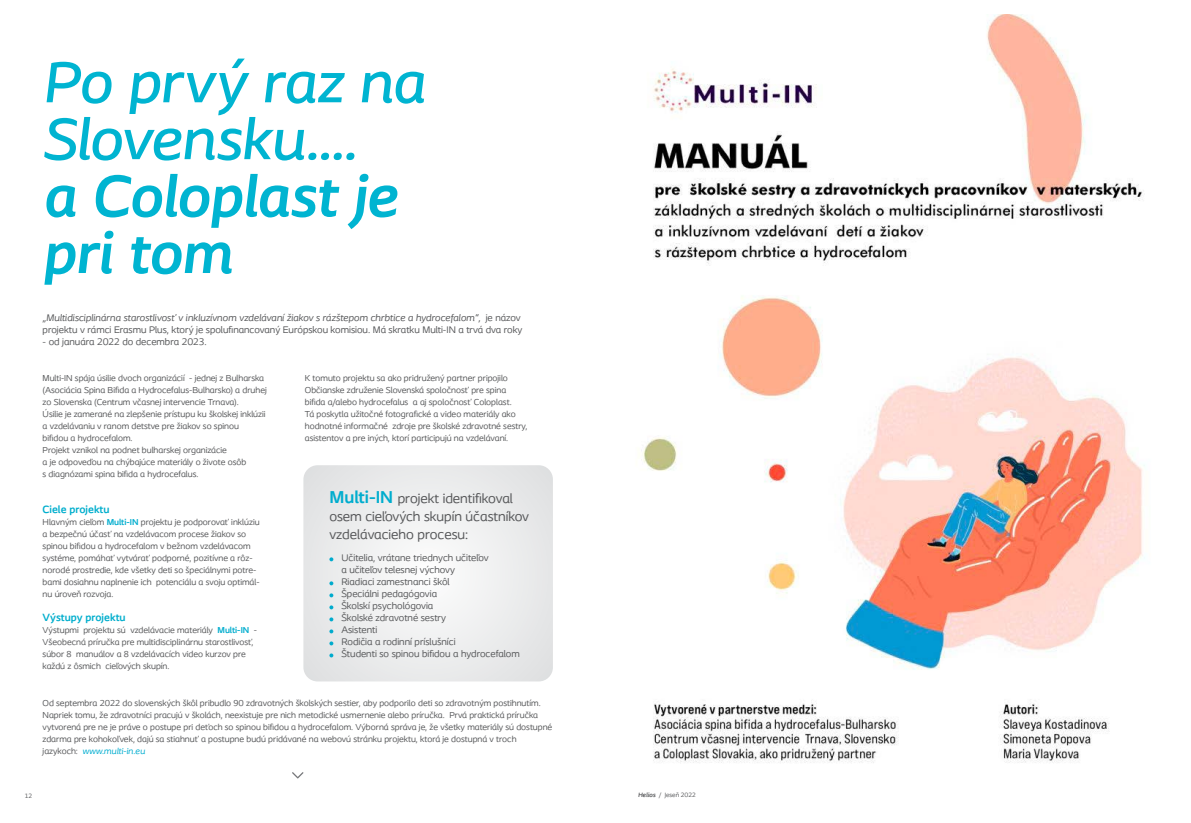
<style>
.page{position:relative;width:1191px;height:823px;background:#fff}
.page>*{position:absolute;margin:0;border:0;box-sizing:border-box;transform-origin:0 0}
.t1{font:italic 500 60.6px/56.8px "Coloplast";letter-spacing:-.01em;color:#00b4d1}
.t2{font:italic 700 60.6px/56.8px "Coloplast";letter-spacing:-.015em;color:#00b4d1}
.t3{font:14px/18px "Coloplast";color:#58595b}
.t4{font:700 11px "Coloplast";color:#00aecd}
.t5{font:10px/12px "Coloplast";color:#58595b}
.t6{font:9px/12px "Coloplast";color:#58595b}
.t7{font:6.5px "Coloplast";color:#58595b}
.s1{font-style:italic}
.s2{font-weight:700;color:#00adce}
.s3{font-weight:700;font-size:18px;color:#00adce}
.s4{font-style:italic;color:#00add0}
.s5{font-weight:700;font-style:italic}
</style>
<div class="page">
<svg style="left:303px;top:465px;width:250px;height:216px"></svg>
<svg style="left:329px;top:557px;width:4px;height:4px"></svg>
<svg style="left:329px;top:581px;width:4px;height:4px"></svg>
<svg style="left:329px;top:593px;width:4px;height:4px"></svg>
<svg style="left:329px;top:605px;width:4px;height:4px"></svg>
<svg style="left:329px;top:617px;width:4px;height:4px"></svg>
<svg style="left:329px;top:629px;width:4px;height:4px"></svg>
<svg style="left:329px;top:641px;width:4px;height:4px"></svg>
<svg style="left:329px;top:653px;width:4px;height:4px"></svg>
<img style="left:642px;top:14px;width:503px;height:749px">
<svg style="left:292px;top:772px;width:11px;height:6px"></svg>
<h1 class="t1" style="left:43px;top:53px;width:384px">Po prvý raz na<br>Slovensku....</h1>
<h1 class="t2" style="left:43px;top:167px;width:357px">a Coloplast je pri tom</h1>
<p class="t5" style="left:43px;top:311px;width:481px"><span class="s1">„Multidisciplinárna starostlivosť v inkluzívnom vzdelávaní žiakov s rázštepom chrbtice a hydrocefalom“,</span> je názov projektu v rámci Erasmu Plus, ktorý je spolufi nancovaný Európskou komisiou. Má skratku Multi-IN a trvá dva roky</p>
<p class="t5" style="left:43px;top:335px;width:166px">- od januára 2022 do decembra 2023.</p>
<p class="t6" style="left:43px;top:372px;width:226px">Multi-IN spája úsilie dvoch organizácií - jednej z Bulharska (Asociácia Spina Bifida a Hydrocefalus-Bulharsko) a druhej zo Slovenska (Centrum včasnej intervencie Trnava).<br>Úsilie je zamerané na zlepšenie prístupu ku školskej inklúzii a vzdelávaniu v ranom detstve pre žiakov so spinou bifidou a hydrocefalom.<br>Projekt vznikol na podnet bulharskej organizácie<br>a je odpoveďou na chýbajúce materiály o živote osôb<br>s diagnózami spina bifida a hydrocefalus.</p>
<p class="t6" style="left:305px;top:372px;width:224px">K tomuto projektu sa ako pridružený partner pripojilo Občianske združenie Slovenská spoločnosť pre spina bifida a/alebo hydrocefalus a aj spoločnosť Coloplast.<br>Tá poskytla užitočné fotografické a video materiály ako hodnotné informačné zdroje pre školské zdravotné sestry, asistentov a pre iných, ktorí participujú na vzdelávaní.</p>
<p class="t4" style="left:43px;top:502px;width:68px">Ciele projektu</p>
<p class="t6" style="left:43px;top:516px;width:218px">Hlavným cieľom <span class="s2">Multi-IN</span> projektu je podporovať inklúziu a bezpečnú účasť na vzdelávacom procese žiakov so spinou bifidou a hydrocefalom v bežnom vzdelávacom systéme, pomáhať vytvárať podporné, pozitívne a rôz&shy;norodé prostredie, kde všetky deti so špeciálnymi potre&shy;bami dosiahnu naplnenie ich potenciálu a svoju optimál&shy;nu úroveň rozvoja.</p>
<p class="t4" style="left:43px;top:610px;width:85px">Výstupy projektu</p>
<p class="t6" style="left:43px;top:624px;width:216px">Výstupmi projektu sú vzdelávacie materiály <span class="s2">Multi-IN</span> - Všeobecná príručka pre multidisciplinárnu starostlivosť, súbor 8 manuálov a 8 vzdelávacích video kurzov pre každú z ôsmich cieľových skupín.</p>
<h2 class="t3" style="left:329px;top:489px;width:201px"><span class="s3">Multi-IN</span> projekt identifi koval osem cieľových skupín účastníkov vzdelávacieho procesu:</h2>
<p class="t5" style="left:341px;top:551px;width:180px">Učitelia, vrátane triednych učiteľov<br>a učiteľov telesnej výchovy<br>Riadiaci zamestnanci škôl<br>Špeciálni pedagógovia<br>Školskí psychológovia<br>Školské zdravotné sestry<br>Asistenti<br>Rodičia a rodinní príslušníci<br>Študenti so spinou bifidou a hydrocefalom</p>
<p class="t6" style="left:43px;top:696px;width:511px">Od septembra 2022 do slovenských škôl pribudlo 90 zdravotných školských sestier, aby podporilo deti so zdravotným postihnutím.<br>Napriek tomu, že zdravotníci pracujú v školách, neexistuje pre nich metodické usmernenie alebo príručka. Prvá praktická príručka vytvorená pre ne je práve o postupe pri deťoch so spinou bifidou a hydrocefalom. Výborná správa je, že všetky materiály sú dostupné zdarma pre kohokoľvek, dajú sa stiahnuť a postupne budú pridávané na webovú stránku projektu, ktorá je dostupná v troch jazykoch: <span class="s4">www.multi-in.eu</span></p>
<p class="t7" style="left:25px;top:791px;width:9px">12</p>
<p class="t7" style="left:638px;top:790px;width:59px"><span class="s5">Helios</span> / Jeseň 2022</p>
</div>
